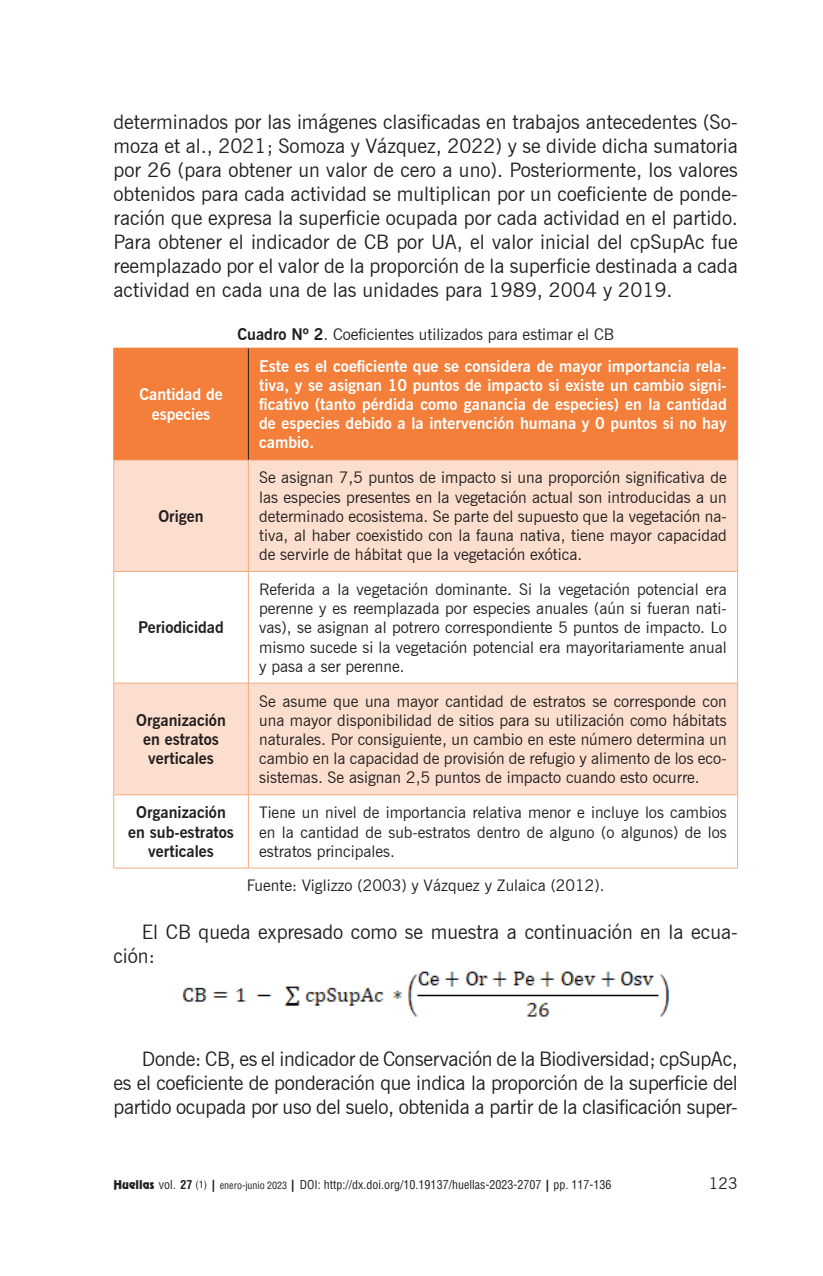
<style>
.page{position:relative;width:823px;height:1276px;background:#fff}
.page>*{position:absolute;margin:0;border:0;box-sizing:border-box;transform-origin:0 0}
.t1{font:20px/24px "News Gothic BT";color:#231f20;text-align:justify}
.t2{font:16px/19.2px "News Gothic BT";color:#231f20;text-align:justify}
.t3{font:700 16px/19.2px "News Gothic BT";color:#fff;text-align:center}
.t4{font:700 16px/19.2px "News Gothic BT";color:#231f20;text-align:center}
.t5{font:condensed 12px "Helvetica LT Std";color:#231f20}
.s1{font-weight:700}
.s2{font-family:"Revue BT";font-stretch:normal}
.s3{font-size:10px}
</style>
<div class="page">
<div style="left:114px;top:349px;width:622px;height:110px;background:#f37f3b"></div>
<svg style="left:114px;top:460px;width:622px;height:334px;fill:#fbdecd"></svg>
<hr style="left:113px;top:348px;width:135px;height:1px;background:#f37f3b">
<hr style="left:113px;top:348px;width:1px;height:111px;background:#f37f3b">
<hr style="left:248px;top:348px;width:489px;height:1px;background:#f37f3b">
<hr style="left:736px;top:348px;width:1px;height:111px;background:#f37f3b">
<hr style="left:113px;top:459px;width:135px;height:1px;background:#f37f3b">
<hr style="left:248px;top:459px;width:489px;height:1px;background:#f37f3b">
<hr style="left:248px;top:348px;width:1px;height:111px;background:#231f20">
<hr style="left:113px;top:460px;width:1px;height:111px;background:#f6aa80">
<hr style="left:248px;top:460px;width:1px;height:111px;background:#f6aa80">
<hr style="left:736px;top:460px;width:1px;height:111px;background:#f6aa80">
<hr style="left:113px;top:571px;width:135px;height:1px;background:#f6aa80">
<hr style="left:113px;top:572px;width:1px;height:111px;background:#f6aa80">
<hr style="left:248px;top:571px;width:489px;height:1px;background:#f6aa80">
<hr style="left:248px;top:572px;width:1px;height:111px;background:#f6aa80">
<hr style="left:736px;top:572px;width:1px;height:111px;background:#f6aa80">
<hr style="left:113px;top:683px;width:135px;height:1px;background:#f6aa80">
<hr style="left:113px;top:683px;width:1px;height:111px;background:#f6aa80">
<hr style="left:248px;top:683px;width:489px;height:1px;background:#f6aa80">
<hr style="left:248px;top:683px;width:1px;height:111px;background:#f6aa80">
<hr style="left:736px;top:683px;width:1px;height:111px;background:#f6aa80">
<hr style="left:113px;top:794px;width:135px;height:1px;background:#f6aa80">
<hr style="left:113px;top:795px;width:1px;height:73px;background:#f6aa80">
<hr style="left:248px;top:794px;width:489px;height:1px;background:#f6aa80">
<hr style="left:248px;top:795px;width:1px;height:73px;background:#f6aa80">
<hr style="left:736px;top:795px;width:1px;height:73px;background:#f6aa80">
<hr style="left:113px;top:867px;width:135px;height:1px;background:#f6aa80">
<hr style="left:248px;top:867px;width:489px;height:1px;background:#f6aa80">
<img style="left:182px;top:971px;width:486px;height:46px">
<p class="t1" style="left:113px;top:109px;width:625px">determinados por las imágenes clasificadas en trabajos antecedentes (So&shy;moza et al., 2021; Somoza y Vázquez, 2022) y se divide dicha sumatoria por 26 (para obtener un valor de cero a uno). Posteriormente, los valores obtenidos para cada actividad se multiplican por un coeficiente de ponde&shy;ración que expresa la superficie ocupada por cada actividad en el partido.<br>Para obtener el indicador de CB por UA, el valor inicial del cpSupAc fue reemplazado por el valor de la proporción de la superficie destinada a cada actividad en cada una de las unidades para 1989, 2004 y 2019.</p>
<p class="t2" style="left:237px;top:324px;width:378px"><span class="s1">Cuadro Nº 2</span>. Coeficientes utilizados para estimar el CB</p>
<p class="t3" style="left:139px;top:385px;width:85px">Cantidad de especies</p>
<p class="t4" style="left:158px;top:506px;width:47px">Origen</p>
<p class="t4" style="left:138px;top:618px;width:87px">Periodicidad</p>
<p class="t4" style="left:136px;top:710px;width:91px">Organización en estratos verticales</p>
<p class="t3" style="left:259px;top:356px;width:469px;text-align:justify">Este es el coeficiente que se considera de mayor importancia rela&shy;tiva, y se asignan 10 puntos de impacto si existe un cambio signi&shy;ficativo (tanto pérdida como ganancia de especies) en la cantidad de especies debido a la intervención humana y 0 puntos si no hay cambio.</p>
<p class="t2" style="left:259px;top:468px;width:469px">Se asignan 7,5 puntos de impacto si una proporción significativa de las especies presentes en la vegetación actual son introducidas a un determinado ecosistema. Se parte del supuesto que la vegetación na&shy;tiva, al haber coexistido con la fauna nativa, tiene mayor capacidad de servirle de hábitat que la vegetación exótica.</p>
<p class="t2" style="left:259px;top:579px;width:469px">Referida a la vegetación dominante. Si la vegetación potencial era perenne y es reemplazada por especies anuales (aún si fueran nati&shy;vas), se asignan al potrero correspondiente 5 puntos de impacto. Lo mismo sucede si la vegetación potencial era mayoritariamente anual y pasa a ser perenne.</p>
<p class="t2" style="left:259px;top:691px;width:469px">Se asume que una mayor cantidad de estratos se corresponde con una mayor disponibilidad de sitios para su utilización como hábitats naturales. Por consiguiente, un cambio en este número determina un cambio en la capacidad de provisión de refugio y alimento de los eco&shy;sistemas. Se asignan 2,5 puntos de impacto cuando esto ocurre.</p>
<p class="t4" style="left:128px;top:803px;width:107px">Organización en sub-estratos verticales</p>
<p class="t2" style="left:259px;top:803px;width:469px">Tiene un nivel de importancia relativa menor e incluye los cambios en la cantidad de sub-estratos dentro de alguno (o algunos) de los estratos principales.</p>
<p class="t2" style="left:246px;top:875px;width:359px">Fuente: Viglizzo (2003) y Vázquez y Zulaica (2012).</p>
<p class="t1" style="left:113px;top:919px;width:625px;text-indent:28px">El CB queda expresado como se muestra a continuación en la ecua&shy;ción:</p>
<p class="t1" style="left:113px;top:1046px;width:625px;text-indent:28px">Donde: CB, es el indicador de Conservación de la Biodiversidad; cpSupAc, es el coeficiente de ponderación que indica la proporción de la superficie del partido ocupada por uso del suelo, obtenida a partir de la clasificación super-</p>
<p class="t5" style="left:113px;top:1176px;width:499px"><span class="s2">Huellas</span> vol. <span class="s1">27</span> <span class="s3">(1)</span> <span class="s2">|</span> <span class="s3">enero-junio 2023</span> <span class="s2">|</span> DOI: http://dx.doi.org/10.19137/huellas-2023-2707 <span class="s2">|</span> pp. 117-136</p>
<p class="t2" style="left:708px;top:1173px;width:30px">123</p>
</div>
